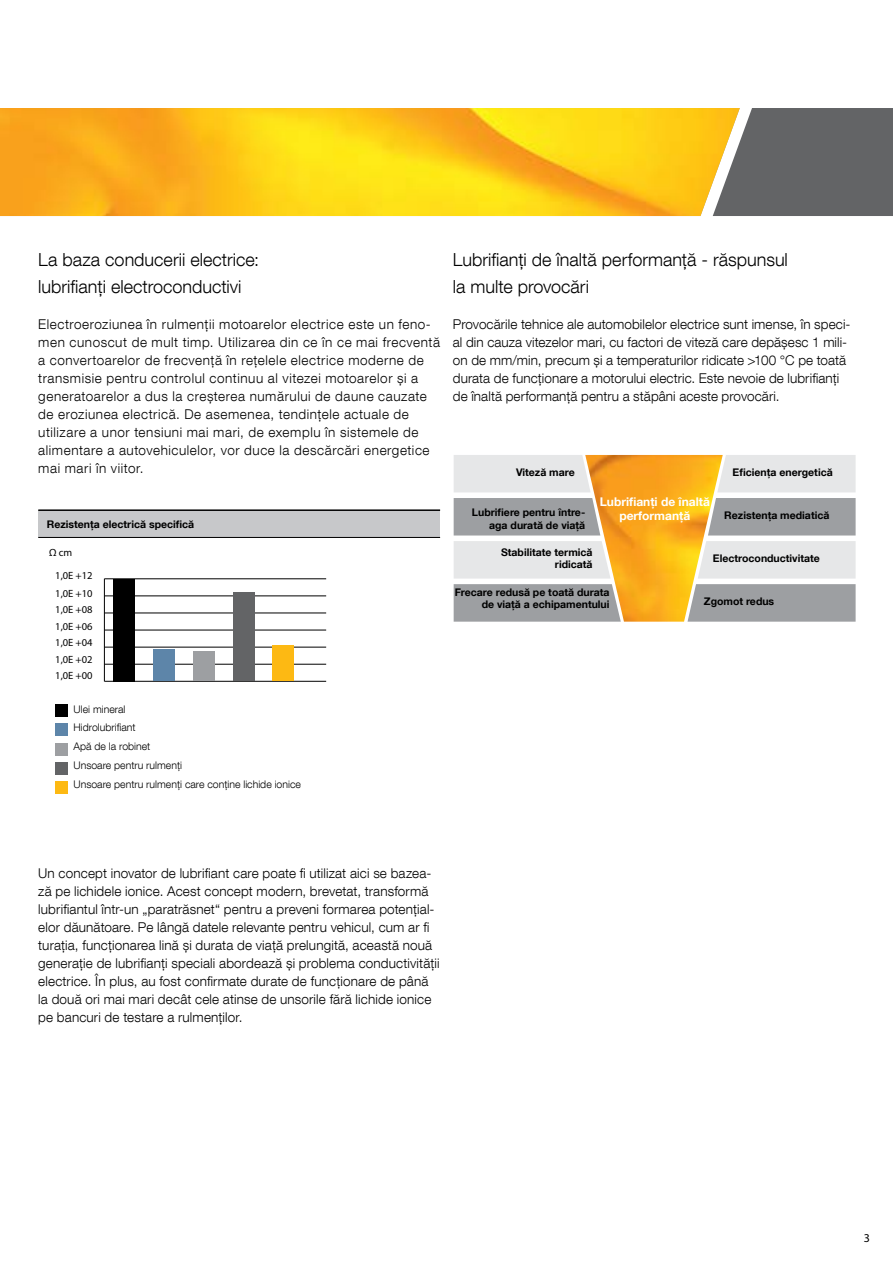
<style>
.page{position:relative;width:893px;height:1263px;background:#fff}
.page>*{position:absolute;margin:0;border:0;box-sizing:border-box;transform-origin:0 0}
.t1{font:300 18px/27px "Helvetica Neue LT Com";color:#000}
.t2{font:300 13.5px/18px "Helvetica Neue LT Com";letter-spacing:.015em;color:#000}
.t3{font:300 13.5px/18px "Helvetica Neue LT Com";letter-spacing:.04em;color:#000}
.t4{font:700 12px/14.4px "Helvetica Neue LT Com";color:#fff;text-align:center}
.t5{font:12px "Myriad Pro";color:#000}
.t6{font:700 10.5px/12px "Helvetica Neue LT Com";color:#000;text-align:right}
.t7{font:300 10.5px/18.8px "Helvetica Neue LT Com";color:#000}
.t8{font:10.5px/16.5px "Myriad Pro";color:#000}
</style>
<div class="page">
<img style="left:0;top:108px;width:713px;height:108px">
<svg style="left:713px;top:108px;width:180px;height:108px;background:#75726a"></svg>
<div style="left:38px;top:510px;width:402px;height:27px;background:#c7c8ca"></div>
<hr style="left:38px;top:509px;width:402px;height:2px;background:#000">
<hr style="left:38px;top:537px;width:402px;height:1px;background:#000">
<hr style="left:105px;top:578px;width:221px;height:1px;background:#000">
<hr style="left:105px;top:647px;width:221px;height:1px;background:#000">
<hr style="left:105px;top:596px;width:221px;height:1px;background:#000">
<hr style="left:105px;top:613px;width:221px;height:1px;background:#000">
<hr style="left:105px;top:664px;width:221px;height:1px;background:#000">
<hr style="left:105px;top:630px;width:221px;height:1px;background:#000">
<hr style="left:104px;top:579px;width:1px;height:102px;background:#000">
<hr style="left:105px;top:681px;width:221px;height:1px;background:#000">
<div style="left:55px;top:705px;width:13px;height:12px;background:#000"></div>
<div style="left:55px;top:743px;width:13px;height:12px;background:#9d9fa2"></div>
<div style="left:55px;top:724px;width:13px;height:12px;background:#5d85a9"></div>
<div style="left:55px;top:762px;width:13px;height:12px;background:#636466"></div>
<div style="left:55px;top:781px;width:13px;height:13px;background:#fdb913"></div>
<div style="left:114px;top:579px;width:21px;height:102px;background:#000"></div>
<div style="left:153px;top:650px;width:22px;height:31px;background:#5d85a9"></div>
<div style="left:193px;top:651px;width:21px;height:30px;background:#9d9fa2"></div>
<div style="left:233px;top:592px;width:21px;height:89px;background:#636466"></div>
<div style="left:273px;top:645px;width:21px;height:36px;background:#fdb913"></div>
<div style="left:454px;top:455px;width:131px;height:37px;background:#e6e7e8"></div>
<div style="left:454px;top:498px;width:131px;height:37px;background:#9d9fa2"></div>
<svg style="left:454px;top:541px;width:131px;height:81px;background:#c6c7c9"></svg>
<div style="left:723px;top:455px;width:133px;height:37px;background:#e6e7e8"></div>
<div style="left:723px;top:498px;width:133px;height:37px;background:#9d9fa2"></div>
<svg style="left:723px;top:541px;width:133px;height:81px;background:#c6c7c9"></svg>
<img style="left:585px;top:455px;width:138px;height:167px">
<h1 class="t1" style="left:38px;top:245px;width:222px">La baza conducerii electrice: lubrifianți electroconductivi</h1>
<p class="t3" style="left:38px;top:314px;width:403px">Electroeroziunea în rulmenții motoarelor electrice este un feno&shy;men cunoscut de mult timp. Utilizarea din ce în ce mai frecventă a convertoarelor de frecvență în rețelele electrice moderne de transmisie pentru controlul continuu al vitezei motoarelor și a generatoarelor a dus la creșterea numărului de daune cauzate de eroziunea electrică. De asemenea, tendințele actuale de utilizare a unor tensiuni mai mari, de exemplu în sistemele de alimentare a autovehiculelor, vor duce la descărcări energetice mai mari în viitor.</p>
<p class="t6" style="left:47px;top:517px;width:149px">Rezistența electrică specifică</p>
<p class="t8" style="left:49px;top:544px;width:25px">Ω cm</p>
<p class="t8" style="left:55px;top:566px;width:39px;line-height:18px">1,0E +12<br>1,0E +10</p>
<p class="t8" style="left:55px;top:601px;width:39px;text-align:justify">1,0E +08<br>1,0E +06<br>1,0E +04<br>1,0E +02<br>1,0E +00</p>
<p class="t7" style="left:74px;top:699px;width:229px">Ulei mineral<br>Hidrolubrifiant<br>Apă de la robinet<br>Unsoare pentru rulmenți<br>Unsoare pentru rulmenți care conține lichide ionice</p>
<h1 class="t1" style="left:453px;top:245px;width:337px">Lubrifianți de înaltă performanță - răspunsul la multe provocări</h1>
<p class="t2" style="left:453px;top:314px;width:399px">Provocările tehnice ale automobilelor electrice sunt imense, în speci&shy;al din cauza vitezelor mari, cu factori de viteză care depășesc 1 mili&shy;on de mm/min, precum și a temperaturilor ridicate &gt;100 °C pe toată durata de funcționare a motorului electric. Este nevoie de lubrifianți de înaltă performanță pentru a stăpâni aceste provocări.</p>
<p class="t6" style="left:516px;top:466px;width:60px">Viteză mare</p>
<p class="t6" style="left:472px;top:506px;width:115px;line-height:12.6px">Lubrifiere pentru între&shy;aga durată de viață</p>
<p class="t6" style="left:501px;top:546px;width:93px">Stabilitate termică ridicată</p>
<p class="t6" style="left:455px;top:586px;width:156px">Frecare redusă pe toată durata de viață a echipamentului</p>
<p class="t6" style="left:733px;top:466px;width:102px">Eficiența energetică</p>
<p class="t6" style="left:724px;top:509px;width:107px">Rezistența mediatică</p>
<p class="t6" style="left:713px;top:552px;width:108px">Electroconductivitate</p>
<p class="t6" style="left:704px;top:595px;width:72px">Zgomot redus</p>
<p class="t4" style="left:600px;top:494px;width:112px">Lubrifianți de înaltă performanță</p>
<p class="t2" style="left:38px;top:863px;width:403px">Un concept inovator de lubrifiant care poate fi utilizat aici se bazea&shy;ză pe lichidele ionice. Acest concept modern, brevetat, transformă lubrifiantul într-un „paratrăsnet“ pentru a preveni formarea potențial&shy;elor dăunătoare. Pe lângă datele relevante pentru vehicul, cum ar fi turația, funcționarea lină și durata de viață prelungită, această nouă generație de lubrifianți speciali abordează și problema conductivității electrice. În plus, au fost confirmate durate de funcționare de până la două ori mai mari decât cele atinse de unsorile fără lichide ionice pe bancuri de testare a rulmenților.</p>
<p class="t5" style="left:864px;top:1231px;width:8px">3</p>
</div>
